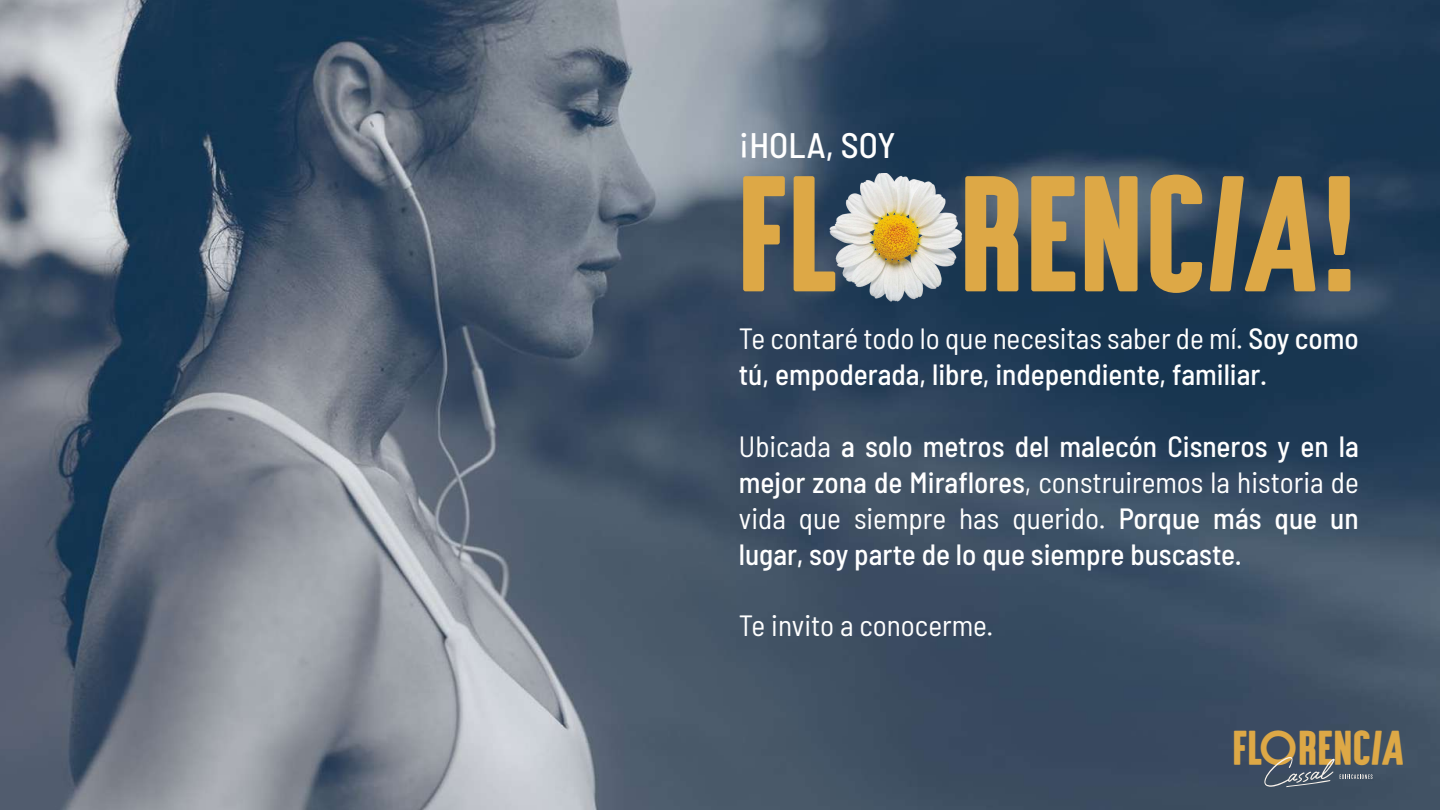
<style>
.page{position:relative;width:1440px;height:810px;background:#fff}
.page>*{position:absolute;margin:0;border:0;box-sizing:border-box;transform-origin:0 0}
.t1{font:46.58px "ANTIQUESTORIES Regular";letter-spacing:.025em;color:#dda846}
.t2{font:500 semi-condensed 35.4px "Barlow";color:#fff}
.t3{font:500 semi-condensed 29.25px/35.9px "Barlow";color:#fff}
.t4{font:semi-condensed 29.25px "Barlow";color:#fff}
.s1{font-weight:400}
</style>
<div class="page">
<img style="left:0;top:0;width:1440px;height:810px">
<svg style="left:743px;top:176px;width:42px;height:115px;background:#a3874f"></svg>
<svg style="left:794px;top:176px;width:35px;height:115px;background:#a2864e"></svg>
<svg style="left:965px;top:176px;width:54px;height:115px;background:#be974a"></svg>
<svg style="left:1031px;top:176px;width:44px;height:115px;background:#af9052"></svg>
<svg style="left:1085px;top:176px;width:53px;height:115px;background:#c69b4b"></svg>
<svg style="left:1150px;top:175px;width:52px;height:118px;background:#947f4f"></svg>
<svg style="left:1210px;top:176px;width:106px;height:115px;background:#8e7a4d"></svg>
<svg style="left:1328px;top:176px;width:22px;height:115px;background:#af8d49"></svg>
<svg style="left:1264px;top:757px;width:109px;height:30px;background:#526071"></svg>
<img style="left:829px;top:173px;width:134px;height:129px">
<p class="t2" style="left:739px;top:120px;width:158px">¡HOLA, SOY</p>
<p class="t3" style="left:739px;top:318px;width:621px"><span class="s1">Te contaré todo lo que necesitas saber de mí.</span> Soy como tú, empoderada, libre, independiente, familiar.</p>
<p class="t3" style="left:739px;top:426px;width:621px;text-align:justify"><span class="s1">Ubicada</span> a solo metros del malecón Cisneros y en la mejor zona de Miraflores<span class="s1">, construiremos la historia de vida que siempre has querido.</span> Porque más que un lugar, soy parte de lo que siempre buscaste.</p>
<p class="t4" style="left:739px;top:605px;width:256px">Te invito a conocerme.</p>
<h1 class="t1" style="left:1233px;top:724px;width:173px">FLORENCIA</h1>
</div>
